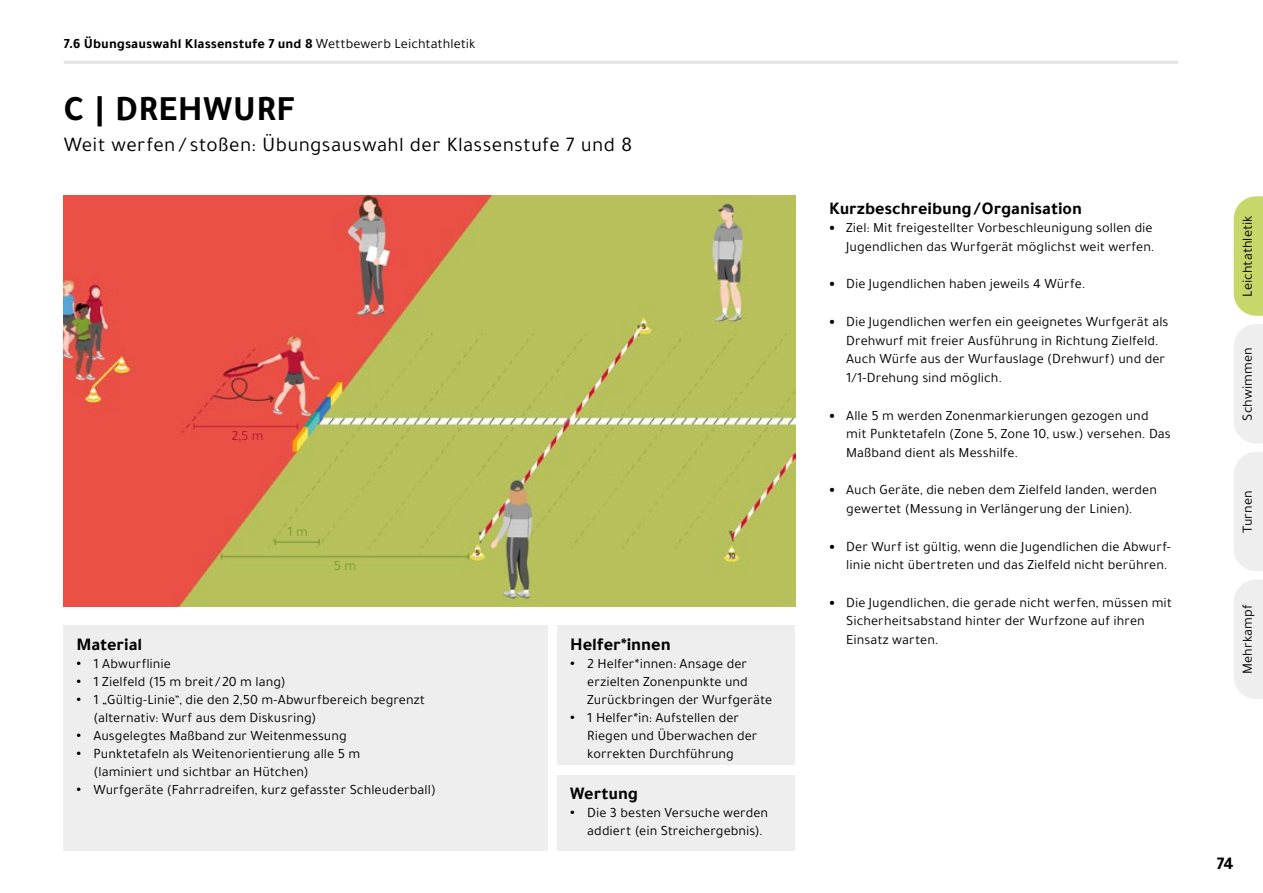
<style>
.page{position:relative;width:1263px;height:893px;background:#fff}
.page>*{position:absolute;margin:0;border:0;box-sizing:border-box;transform-origin:0 0}
.t1{font:700 36px "Tajawal";letter-spacing:.02em;color:#000}
.t2{font:21px "Tajawal";letter-spacing:.015em;color:#000}
.t3{font:700 18.15px "Tajawal";color:#000}
.t4{font:700 18px "Tajawal";color:#000}
.t5{font:14.25px/18.8px "Tajawal";letter-spacing:.005em;color:#000}
.t6{font:700 14.25px "Tajawal";letter-spacing:.005em;color:#000}
.t7{font:14.25px "Tajawal";color:#b71534}
.t8{font:14.25px "Tajawal";color:#7ba02d}
.s1{font-weight:400}
.s2{font-weight:700}
.s3{font-weight:900}
</style>
<div class="page">
<hr style="left:64px;top:61px;width:1114px;height:3px;background:#e3e3e3">
<svg style="left:1233px;top:196px;width:30px;height:120px;background:#ccda76"></svg>
<div style="left:1234px;top:324px;width:29px;height:119px;background:#eee"></div>
<div style="left:1234px;top:452px;width:29px;height:119px;background:#eee"></div>
<div style="left:1234px;top:580px;width:29px;height:119px;background:#eee"></div>
<img style="left:64px;top:196px;width:731px;height:411px">
<div style="left:557px;top:625px;width:238px;height:140px;background:#eee"></div>
<div style="left:557px;top:775px;width:238px;height:75px;background:#eee"></div>
<div style="left:64px;top:625px;width:484px;height:225px;background:#eee"></div>
<p class="t6" style="left:64px;top:33px;width:413px">7.6 Übungsauswahl Klassenstufe 7 und 8 <span class="s1">Wettbewerb Leichtathletik</span></p>
<h1 class="t1" style="left:64px;top:82px;width:232px">C | DREHWURF</h1>
<h2 class="t2" style="left:64px;top:131px;width:570px">Weit werfen / stoßen: Übungsauswahl der Klassenstufe 7 und 8</h2>
<p class="t7" style="left:232px;top:425px;width:34px">2,5 m</p>
<p class="t8" style="left:287px;top:522px;width:22px">1 m</p>
<p class="t8" style="left:334px;top:555px;width:24px">5 m</p>
<p class="t4" style="left:77px;top:631px;width:67px">Material</p>
<p class="t5" style="left:77px;top:654px;width:96px"><span class="s2">•</span> 1 Abwurflinie</p>
<p class="t5" style="left:77px;top:672px;width:211px"><span class="s2">•</span> 1 Zielfeld (15 m breit / 20 m lang)</p>
<p class="t5" style="left:94px;top:690px;width:333px;line-height:18px;text-indent:-17px"><span class="s2">•</span> 1 „Gültig-Linie“, die den 2,50 m-Abwurfbereich begrenzt (alternativ: Wurf aus dem Diskusring)</p>
<p class="t5" style="left:77px;top:726px;width:272px"><span class="s2">•</span> Ausgelegtes Maßband zur Weitenmessung</p>
<p class="t5" style="left:94px;top:744px;width:268px;line-height:18px;text-indent:-17px"><span class="s2">•</span> Punktetafeln als Weitenorientierung alle 5 m (laminiert und sichtbar an Hütchen)</p>
<p class="t5" style="left:77px;top:780px;width:361px"><span class="s2">•</span> Wurfgeräte (Fahrradreifen, kurz gefasster Schleuderball)</p>
<p class="t3" style="left:570px;top:630px;width:102px">Helfer*innen</p>
<p class="t5" style="left:587px;top:654px;width:186px;line-height:18px;text-indent:-17px"><span class="s2">•</span> 2 Helfer*innen: Ansage der erzielten Zonenpunkte und<br>Zurückbringen der Wurfgeräte</p>
<p class="t5" style="left:587px;top:708px;width:172px;line-height:18px;text-indent:-17px"><span class="s2">•</span> 1 Helfer*in: Aufstellen der<br>Riegen und Überwachen der korrekten Durchführung</p>
<p class="t4" style="left:570px;top:780px;width:69px">Wertung</p>
<p class="t5" style="left:587px;top:803px;width:182px;line-height:18px;text-indent:-17px"><span class="s2">•</span> Die 3 besten Versuche werden addiert (ein Streichergebnis).</p>
<p class="t4" style="left:829px;top:194px;width:254px">Kurzbeschreibung / Organisation</p>
<p class="t5" style="left:829px;top:218px;width:327px;text-align:right"><span class="s3">•</span> Ziel: Mit freigestellter Vorbeschleunigung sollen die<br>Jugendlichen das Wurfgerät möglichst weit werfen.</p>
<p class="t5" style="left:829px;top:275px;width:258px"><span class="s3">•</span> Die Jugendlichen haben jeweils 4 Würfe.</p>
<p class="t5" style="left:846px;top:312px;width:324px;text-indent:-17px"><span class="s3">•</span> Die Jugendlichen werfen ein geeignetes Wurfgerät als Drehwurf mit freier Ausführung in Richtung Zielfeld.<br>Auch Würfe aus der Wurfauslage (Drehwurf) und der 1/1-Drehung sind möglich.</p>
<p class="t5" style="left:846px;top:406px;width:326px;text-indent:-17px"><span class="s3">•</span> Alle 5 m werden Zonenmarkierungen gezogen und mit Punktetafeln (Zone 5, Zone 10, usw.) versehen. Das<br>Maßband dient als Messhilfe.</p>
<p class="t5" style="left:829px;top:481px;width:329px;text-align:center"><span class="s3">•</span> Auch Geräte, die neben dem Zielfeld landen, werden gewertet (Messung in Verlängerung der Linien).</p>
<p class="t5" style="left:829px;top:537px;width:343px;text-align:right"><span class="s3">•</span> Der Wurf ist gültig, wenn die Jugendlichen die Abwurf&shy;linie nicht übertreten und das Zielfeld nicht berühren.</p>
<p class="t5" style="left:846px;top:593px;width:327px;text-indent:-17px"><span class="s3">•</span> Die Jugendlichen, die gerade nicht werfen, müssen mit<br>Sicherheitsabstand hinter der Wurfzone auf ihren<br>Einsatz warten.</p>
<p class="t5" style="left:1238px;top:297px;width:83px;rotate:-90deg">Leichtathletik</p>
<p class="t5" style="left:1238px;top:421px;width:75px;rotate:-90deg">Schwimmen</p>
<p class="t5" style="left:1238px;top:533px;width:44px;rotate:-90deg">Turnen</p>
<p class="t5" style="left:1238px;top:674px;width:71px;rotate:-90deg">Mehrkampf</p>
<p class="t4" style="left:1217px;top:850px;width:18px">74</p>
</div>
